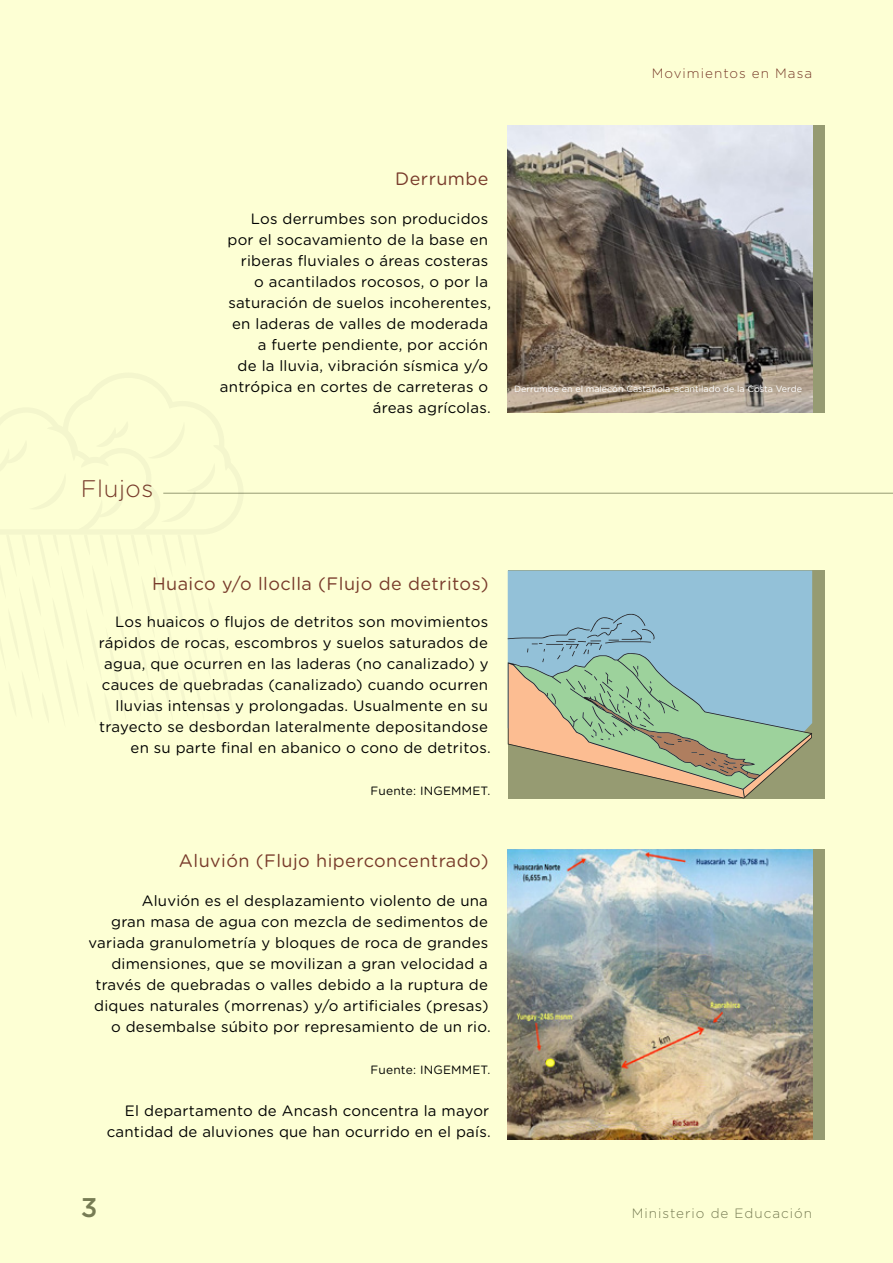
<style>
.page{position:relative;width:893px;height:1263px;background:#fdffd4}
.page>*{position:absolute;margin:0;border:0;box-sizing:border-box;transform-origin:0 0}
.t1{font:500 27px "Gotham";color:#777c54}
.t2{font:300 24px "Gotham Rnd";letter-spacing:.025em;color:#783b2b}
.t3{font:18px "Gotham Rnd";letter-spacing:.025em;color:#783b2b}
.t4{font:15px/21px "Gotham Rnd";letter-spacing:.015em;color:#000;text-align:right}
.t5{font:300 13.5px "Gotham";letter-spacing:.075em;color:#777c54}
.t6{font:300 13.5px "Gotham";letter-spacing:.075em;color:#783c2b}
.t7{font:12px "Gotham Rnd";letter-spacing:.015em;color:#000}
.t8{font:9px "Gotham Rnd";color:#fff}
</style>
<div class="page">
<div style="left:774px;top:125px;width:50px;height:288px;background:#969b72"></div>
<div style="left:508px;top:570px;width:316px;height:228px;background:#969b72"></div>
<div style="left:508px;top:849px;width:316px;height:290px;background:#969b72"></div>
<div style="left:508px;top:570px;width:304px;height:43px;background:#93c1d8"></div>
<svg style="left:508px;top:613px;width:304px;height:185px"></svg>
<img style="left:508px;top:849px;width:304px;height:290px">
<img style="left:508px;top:125px;width:304px;height:288px">
<hr style="left:163px;top:493px;width:730px;height:1px;background:#969b72">
<p class="t6" style="left:652px;top:64px;width:162px">Movimientos en Masa</p>
<h2 class="t2" style="left:81px;top:473px;width:74px">Flujos</h2>
<p class="t3" style="left:395px;top:166px;width:95px">Derrumbe</p>
<p class="t4" style="left:220px;top:207px;width:273px">Los derrumbes son producidos<br>por el socavamiento de la base en riberas fluviales o áreas costeras<br>o acantilados rocosos, o por la saturación de suelos incoherentes, en laderas de valles de moderada<br>a fuerte pendiente, por acción<br>de la lluvia, vibración sísmica y/o antrópica en cortes de carreteras o áreas agrícolas.</p>
<p class="t8" style="left:514px;top:382px;width:289px">Derrumbe en el malecón Castañola-acantilado de la Costa Verde</p>
<p class="t3" style="left:152px;top:571px;width:338px">Huaico y/o lloclla (Flujo de detritos)</p>
<p class="t4" style="left:99px;top:611px;width:393px">Los huaicos o flujos de detritos son movimientos rápidos de rocas, escombros y suelos saturados de agua, que ocurren en las laderas (no canalizado) y cauces de quebradas (canalizado) cuando ocurren lluvias intensas y prolongadas. Usualmente en su trayecto se desbordan lateralmente depositandose en su parte final en abanico o cono de detritos.</p>
<p class="t7" style="left:370px;top:783px;width:121px">Fuente: INGEMMET.</p>
<p class="t3" style="left:179px;top:848px;width:311px">Aluvión (Flujo hiperconcentrado)</p>
<p class="t4" style="left:89px;top:889px;width:404px">Aluvión es el desplazamiento violento de una<br>gran masa de agua con mezcla de sedimentos de variada granulometría y bloques de roca de grandes dimensiones, que se movilizan a gran velocidad a través de quebradas o valles debido a la ruptura de diques naturales (morrenas) y/o artificiales (presas) o desembalse súbito por represamiento de un rio.</p>
<p class="t7" style="left:370px;top:1061px;width:121px">Fuente: INGEMMET.</p>
<p class="t4" style="left:107px;top:1099px;width:385px">El departamento de Ancash concentra la mayor cantidad de aluviones que han ocurrido en el país.</p>
<h1 class="t1" style="left:81px;top:1190px;width:18px">3</h1>
<p class="t5" style="left:632px;top:1204px;width:182px">Ministerio de Educación</p>
</div>
